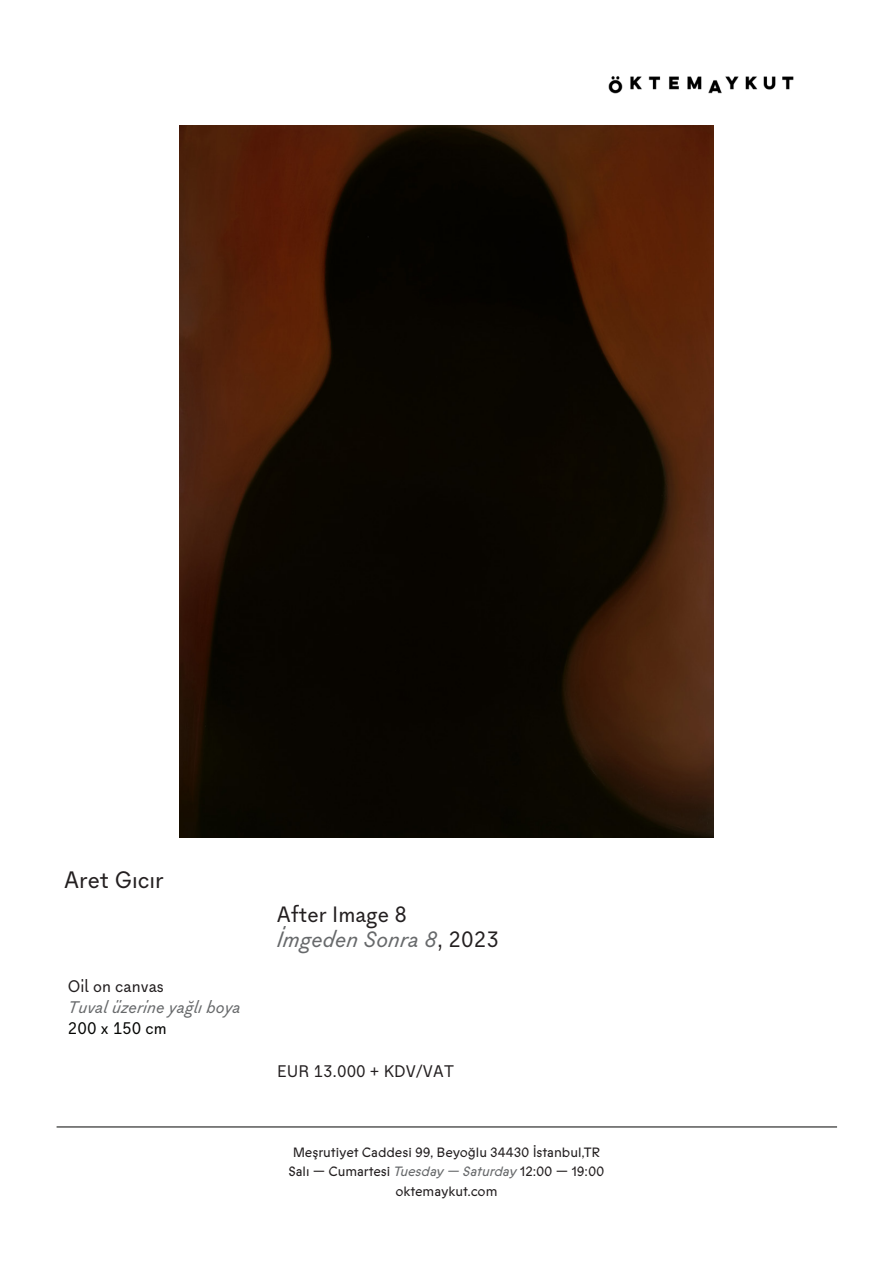
<style>
.page{position:relative;width:893px;height:1263px;background:#fff}
.page>*{position:absolute;margin:0;border:0;box-sizing:border-box;transform-origin:0 0}
.t1{font:22.5px "Gineto";color:#231f20}
.t2{font:italic 21px "Gineto";color:#67696b}
.t3{font:21px "Gineto";color:#231f20}
.t4{font:15.9px "Gineto";color:#231f20}
.t5{font:italic 15.9px "Gineto";color:#67696b}
.t6{font:15.9px "Gineto";color:#040503}
.t7{font:13.5px "ABC Prophet";letter-spacing:-.005em;color:#231f20}
.s1{font-style:normal;color:#231f20}
.s2{font-style:italic;color:#67696b}
</style>
<div class="page">
<img style="left:608px;top:76px;width:186px;height:18px">
<img style="left:180px;top:125px;width:534px;height:712px">
<hr style="left:57px;top:1126px;width:780px;height:1px;background:#040503">
<p class="t1" style="left:64px;top:865px;width:101px">Aret Gıcır</p>
<p class="t4" style="left:68px;top:975px;width:98px">Oil on canvas</p>
<p class="t5" style="left:68px;top:996px;width:174px">Tuval üzerine yağlı boya</p>
<p class="t6" style="left:68px;top:1017px;width:100px">200 x 150 cm</p>
<p class="t3" style="left:277px;top:900px;width:132px">After Image 8</p>
<p class="t2" style="left:277px;top:925px;width:224px">İmgeden Sonra 8<span class="s1">, 2023</span></p>
<p class="t4" style="left:277px;top:1060px;width:179px">EUR 13.000 + KDV/VAT</p>
<p class="t7" style="left:293px;top:1144px;width:309px">Meşrutiyet Caddesi 99, Beyoğlu 34430 İstanbul,TR</p>
<p class="t7" style="left:288px;top:1164px;width:318px">Salı — Cumartesi <span class="s2">Tuesday — Saturday</span> 12:00 — 19:00</p>
<p class="t7" style="left:395px;top:1183px;width:103px">oktemaykut.com</p>
</div>
